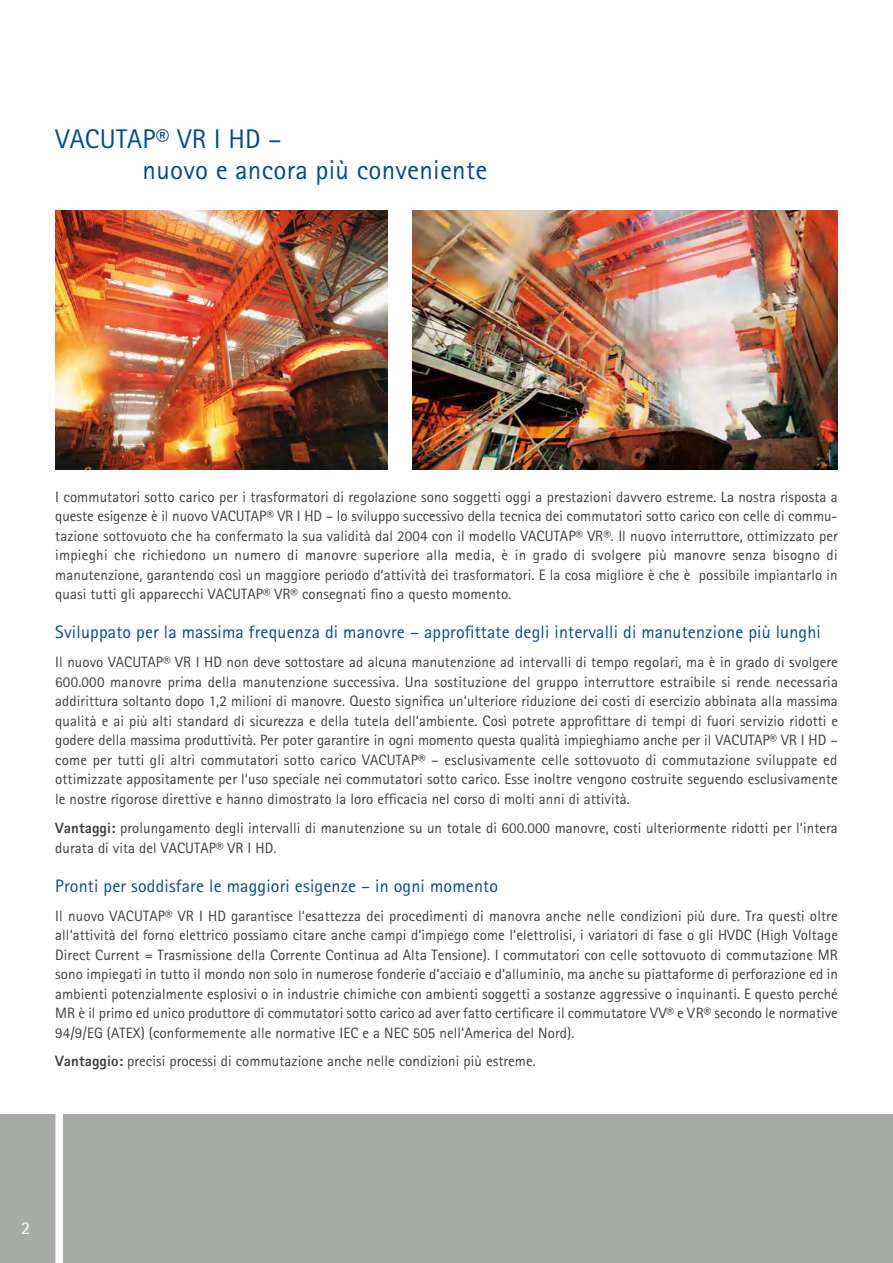
<style>
.page{position:relative;width:893px;height:1263px;background:#fff}
.page>*{position:absolute;margin:0;border:0;box-sizing:border-box;transform-origin:0 0}
.t1{font:27px/31.5px "Rotis Sans Serif";letter-spacing:.01em;color:#004b93}
.t2{font:18px "Rotis Sans Serif";letter-spacing:.01em;color:#004b93}
.t3{font:18px "Rotis Sans Serif";color:#fff}
.t4{font:15px/19.5px "Rotis Sans Serif";letter-spacing:.005em;color:#3e3d40;text-align:justify}
.s1{font-weight:800}
</style>
<div class="page">
<div style="left:0;top:1114px;width:893px;height:149px;background:#a8aaa8"></div>
<div style="left:55px;top:1112px;width:8px;height:151px;background:#fff"></div>
<img style="left:55px;top:210px;width:332px;height:260px">
<img style="left:413px;top:210px;width:425px;height:260px">
<h1 class="t1" style="left:143px;top:123px;width:346px;text-indent:-87px">VACUTAP® VR I HD –<br>nuovo e ancora più conveniente</h1>
<p class="t4" style="left:55px;top:487px;width:784px">I commutatori sotto carico per i trasformatori di regolazione sono soggetti oggi a prestazioni davvero estreme. La nostra risposta a queste esigenze è il nuovo VACUTAP® VR I HD – lo sviluppo successivo della tecnica dei commutatori sotto carico con celle di commu&shy;tazione sottovuoto che ha confermato la sua validità dal 2004 con il modello VACUTAP® VR®. Il nuovo interruttore, ottimizzato per impieghi che richiedono un numero di manovre superiore alla media, è in grado di svolgere più manovre senza bisogno di manutenzione, garantendo così un maggiore periodo d‘attività dei trasformatori. E la cosa migliore è che è possibile impiantarlo in quasi tutti gli apparecchi VACUTAP® VR® consegnati fino a questo momento.</p>
<p class="t2" style="left:55px;top:621px;width:767px">Sviluppato per la massima frequenza di manovre – approfittate degli intervalli di manutenzione più lunghi</p>
<p class="t4" style="left:55px;top:652px;width:784px">Il nuovo VACUTAP® VR I HD non deve sottostare ad alcuna manutenzione ad intervalli di tempo regolari, ma è in grado di svolgere 600.000 manovre prima della manutenzione successiva. Una sostituzione del gruppo interruttore estraibile si rende necessaria addirittura soltanto dopo 1,2 milioni di manovre. Questo significa un‘ulteriore riduzione dei costi di esercizio abbinata alla massima qualità e ai più alti standard di sicurezza e della tutela dell‘ambiente. Così potrete approfittare di tempi di fuori servizio ridotti e godere della massima produttività. Per poter garantire in ogni momento questa qualità impieghiamo anche per il VACUTAP® VR I HD – come per tutti gli altri commutatori sotto carico VACUTAP® – esclusivamente celle sottovuoto di commutazione sviluppate ed ottimizzate appositamente per l‘uso speciale nei commutatori sotto carico. Esse inoltre vengono costruite seguendo esclusivamente le nostre rigorose direttive e hanno dimostrato la loro efficacia nel corso di molti anni di attività.</p>
<p class="t4" style="left:55px;top:818px;width:784px"><span class="s1">Vantaggi:</span> prolungamento degli intervalli di manutenzione su un totale di 600.000 manovre, costi ulteriormente ridotti per l‘intera durata di vita del VACUTAP® VR I HD.</p>
<p class="t2" style="left:55px;top:875px;width:444px">Pronti per soddisfare le maggiori esigenze – in ogni momento</p>
<p class="t4" style="left:55px;top:906px;width:784px">Il nuovo VACUTAP® VR I HD garantisce l‘esattezza dei procedimenti di manovra anche nelle condizioni più dure. Tra questi oltre all‘attività del forno elettrico possiamo citare anche campi d‘impiego come l‘elettrolisi, i variatori di fase o gli HVDC (High Voltage Direct Current = Trasmissione della Corrente Continua ad Alta Tensione). I commutatori con celle sottovuoto di commutazione MR sono impiegati in tutto il mondo non solo in numerose fonderie d‘acciaio e d‘alluminio, ma anche su piattaforme di perforazione ed in ambienti potenzialmente esplosivi o in industrie chimiche con ambienti soggetti a sostanze aggressive o inquinanti. E questo perché MR è il primo ed unico produttore di commutatori sotto carico ad aver fatto certificare il commutatore VV® e VR® secondo le normative 94/9/EG (ATEX) (conformemente alle normative IEC e a NEC 505 nell‘America del Nord).</p>
<p class="t4" style="left:55px;top:1051px;width:482px"><span class="s1">Vantaggio:</span> precisi processi di commutazione anche nelle condizioni più estreme.</p>
<p class="t3" style="left:21px;top:1217px;width:10px">2</p>
</div>
